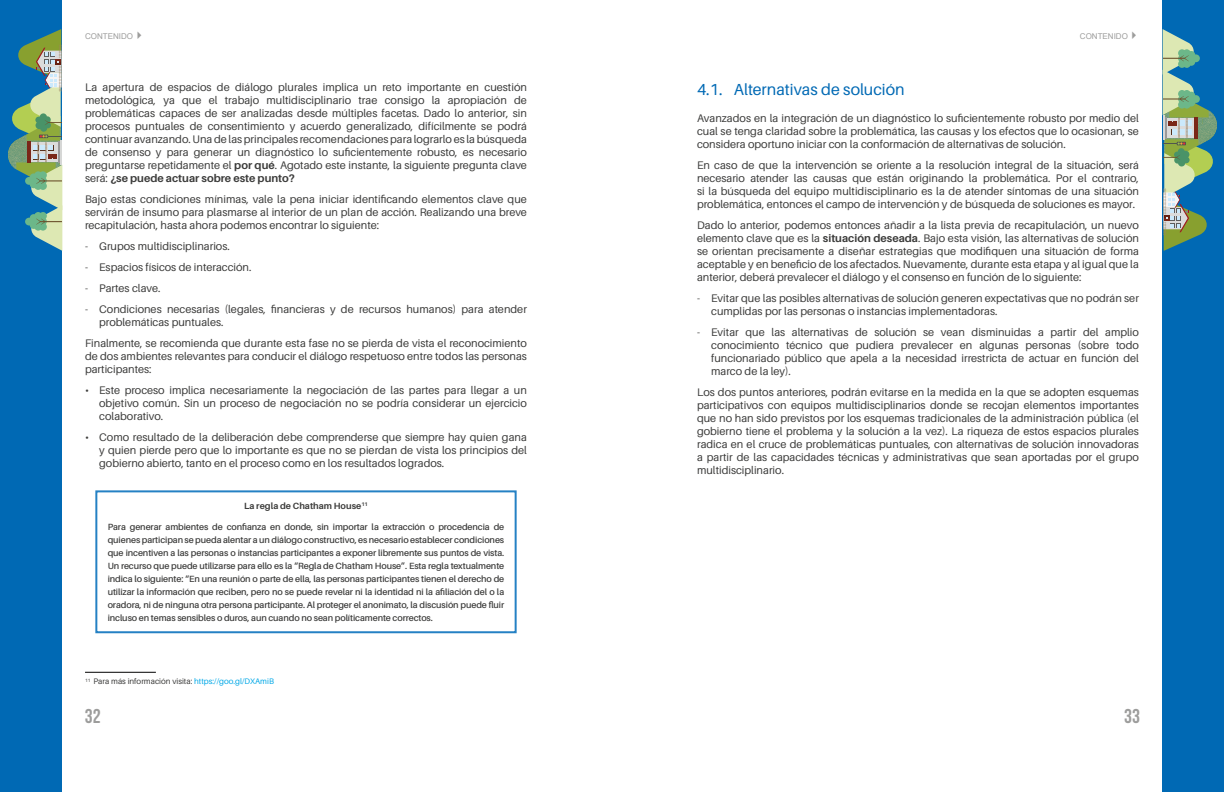
<style>
.page{position:relative;width:1224px;height:792px;background:#fff}
.page>*{position:absolute;margin:0;border:0;box-sizing:border-box;transform-origin:0 0}
.t1{font:700 20px "Bebas Neue";color:#9d9d9c}
.t2{font:16px "Aileron";color:#0069b4}
.t3{font:11px/13px "Aileron";color:#3c3c3b;text-align:justify}
.t4{font:600 9px/13px "Aileron";letter-spacing:-.01em;color:#3c3c3b;text-align:justify}
.t5{font:700 9px "Aileron";color:#3c3c3b}
.t6{font:8px "Aileron";color:#3c3c3b}
.t7{font:8px "Arial";color:#9d9d9c}
.s1{font-weight:700}
.s2{color:#00a8e7}
</style>
<div class="page">
<div style="left:0;top:0;width:62px;height:792px;background:#0069b4"></div>
<svg style="left:8px;top:29px;width:54px;height:222px"></svg>
<div style="left:1162px;top:0;width:62px;height:792px;background:#0069b4"></div>
<svg style="left:1163px;top:29px;width:54px;height:222px"></svg>
<hr style="left:85px;top:672px;width:71px;height:1px;background:#000">
<div style="left:95px;top:490px;width:422px;height:143px;border:2px solid #2581c4"></div>
<p class="t7" style="left:85px;top:31px;width:61px">CONTENIDO✔</p>
<p class="t7" style="left:1080px;top:31px;width:61px">CONTENIDO✔</p>
<p class="t3" style="left:85px;top:80px;width:443px">La apertura de espacios de diálogo plurales implica un reto importante en cuestión metodológica, ya que el trabajo multidisciplinario trae consigo la apropiación de problemáticas capaces de ser analizadas desde múltiples facetas. Dado lo anterior, sin procesos puntuales de consentimiento y acuerdo generalizado, difícilmente se podrá continuar avanzando. Una de las principales recomendaciones para lograrlo es la búsqueda de consenso y para generar un diagnóstico lo suficientemente robusto, es necesario preguntarse repetidamente el <span class="s1">por qué</span>. Agotado este instante, la siguiente pregunta clave será: <span class="s1">¿se puede actuar sobre este punto?</span></p>
<p class="t3" style="left:85px;top:192px;width:443px">Bajo estas condiciones mínimas, vale la pena iniciar identificando elementos clave que servirán de insumo para plasmarse al interior de un plan de acción. Realizando una breve recapitulación, hasta ahora podemos encontrar lo siguiente:</p>
<p class="t3" style="left:85px;top:239px;width:146px">- Grupos multidisciplinarios.</p>
<p class="t3" style="left:85px;top:260px;width:168px">- Espacios físicos de interacción.</p>
<p class="t3" style="left:85px;top:281px;width:77px">- Partes clave.</p>
<p class="t3" style="left:99px;top:302px;width:429px;text-indent:-14px">- Condiciones necesarias (legales, financieras y de recursos humanos) para atender problemáticas puntuales.</p>
<p class="t3" style="left:85px;top:336px;width:443px">Finalmente, se recomienda que durante esta fase no se pierda de vista el reconocimiento de dos ambientes relevantes para conducir el diálogo respetuoso entre todos las personas participantes:</p>
<p class="t3" style="left:99px;top:383px;width:429px;text-indent:-14px">• Este proceso implica necesariamente la negociación de las partes para llegar a un objetivo común. Sin un proceso de negociación no se podría considerar un ejercicio colaborativo.</p>
<p class="t3" style="left:99px;top:430px;width:429px;text-indent:-14px">• Como resultado de la deliberación debe comprenderse que siempre hay quien gana y quien pierde pero que lo importante es que no se pierdan de vista los principios del gobierno abierto, tanto en el proceso como en los resultados logrados.</p>
<p class="t5" style="left:244px;top:501px;width:125px">La regla de Chatham House<sup>11</sup></p>
<p class="t4" style="left:108px;top:520px;width:398px">Para generar ambientes de confianza en donde, sin importar la extracción o procedencia de quienes participan se pueda alentar a un diálogo constructivo, es necesario establecer condiciones que incentiven a las personas o instancias participantes a exponer libremente sus puntos de vista.<br>Un recurso que puede utilizarse para ello es la “Regla de Chatham House”. Esta regla textualmente indica lo siguiente: “En una reunión o parte de ella, las personas participantes tienen el derecho de utilizar la información que reciben, pero no se puede revelar ni la identidad ni la afiliación del o la oradora, ni de ninguna otra persona participante. Al proteger el anonimato, la discusión puede fluir incluso en temas sensibles o duros, aun cuando no sean políticamente correctos.</p>
<p class="t6" style="left:85px;top:677px;width:190px"><sup>11</sup> Para más información visita: <span class="s2">https://goo.gl/DXAmiB</span></p>
<h2 class="t2" style="left:697px;top:80px;width:209px">4.1. Alternativas de solución</h2>
<p class="t3" style="left:697px;top:112px;width:443px">Avanzados en la integración de un diagnóstico lo suficientemente robusto por medio del cual se tenga claridad sobre la problemática, las causas y los efectos que lo ocasionan, se considera oportuno iniciar con la conformación de alternativas de solución.</p>
<p class="t3" style="left:697px;top:159px;width:443px">En caso de que la intervención se oriente a la resolución integral de la situación, será necesario atender las causas que están originando la problemática. Por el contrario, si la búsqueda del equipo multidisciplinario es la de atender síntomas de una situación problemática, entonces el campo de intervención y de búsqueda de soluciones es mayor.</p>
<p class="t3" style="left:697px;top:219px;width:443px">Dado lo anterior, podemos entonces añadir a la lista previa de recapitulación, un nuevo elemento clave que es la <span class="s1">situación deseada</span>. Bajo esta visión, las alternativas de solución se orientan precisamente a diseñar estrategias que modifiquen una situación de forma aceptable y en beneficio de los afectados. Nuevamente, durante esta etapa y al igual que la anterior, deberá prevalecer el diálogo y el consenso en función de lo siguiente:</p>
<p class="t3" style="left:711px;top:292px;width:429px;text-indent:-14px">- Evitar que las posibles alternativas de solución generen expectativas que no podrán ser cumplidas por las personas o instancias implementadoras.</p>
<p class="t3" style="left:711px;top:326px;width:429px;text-indent:-14px">- Evitar que las alternativas de solución se vean disminuidas a partir del amplio conocimiento técnico que pudiera prevalecer en algunas personas (sobre todo funcionariado público que apela a la necesidad irrestricta de actuar en función del marco de la ley).</p>
<p class="t3" style="left:697px;top:386px;width:443px">Los dos puntos anteriores, podrán evitarse en la medida en la que se adopten esquemas participativos con equipos multidisciplinarios donde se recojan elementos importantes que no han sido previstos por los esquemas tradicionales de la administración pública (el gobierno tiene el problema y la solución a la vez). La riqueza de estos espacios plurales radica en el cruce de problemáticas puntuales, con alternativas de solución innovadoras a partir de las capacidades técnicas y administrativas que sean aportadas por el grupo multidisciplinario.</p>
<h1 class="t1" style="left:85px;top:705px;width:17px">32</h1>
<h1 class="t1" style="left:1124px;top:705px;width:17px">33</h1>
</div>
